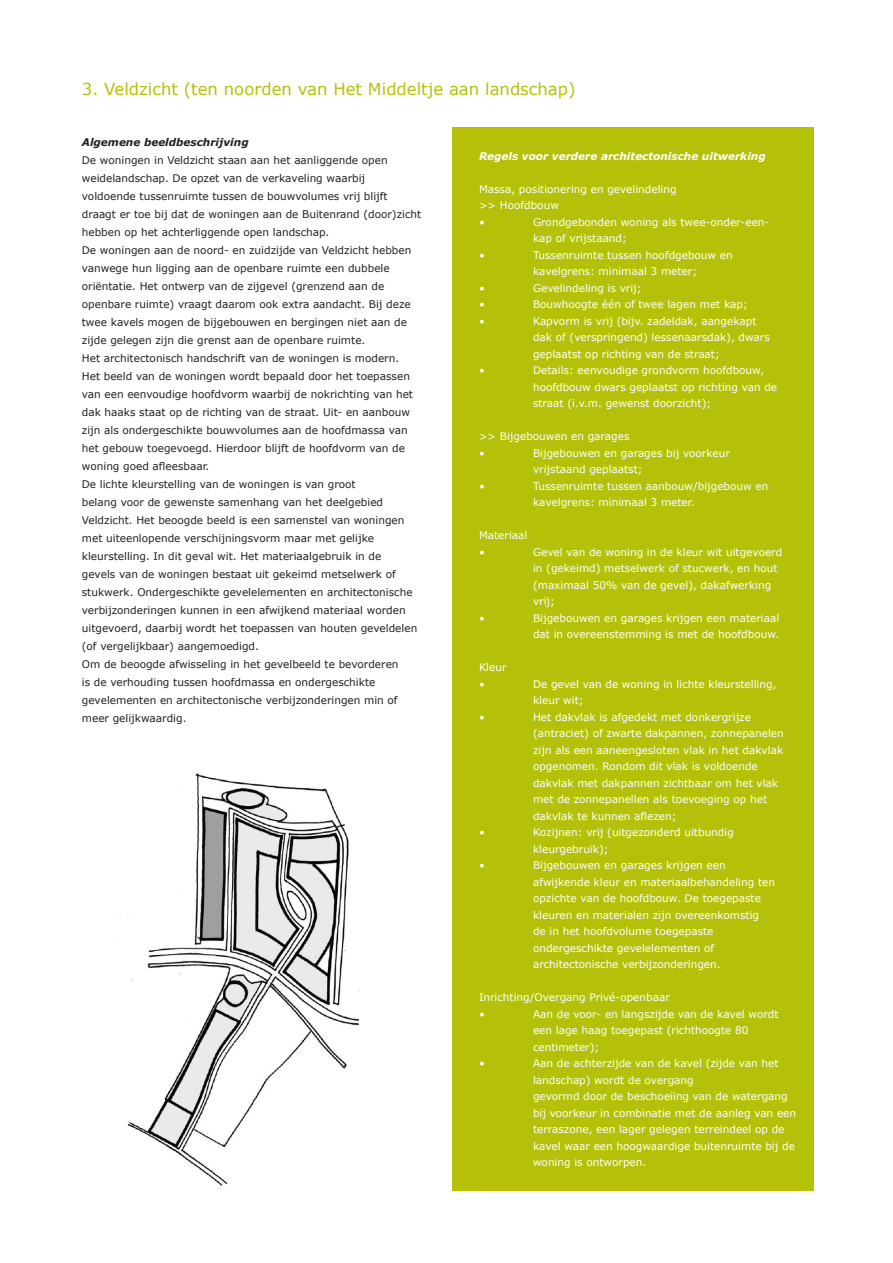
<style>
.page{position:relative;width:893px;height:1263px;background:#fff}
.page>*{position:absolute;margin:0;border:0;box-sizing:border-box;transform-origin:0 0}
.t1{font:16.5px "Verdana";color:#b5c109}
.t2{font:10.5px/16.5px "Verdana";color:#fff}
.t3{font:10.5px/18px "Verdana";color:#231f20}
.t4{font:italic 700 10.5px "Verdana";color:#fff}
.t5{font:italic 700 10.5px "Verdana";color:#231f20}
</style>
<div class="page">
<div style="left:452px;top:127px;width:362px;height:1064px;background:#b5c109"></div>
<img style="left:120px;top:773px;width:240px;height:413px">
<p class="t1" style="left:82px;top:77px;width:495px">3. Veldzicht (ten noorden van Het Middeltje aan landschap)</p>
<p class="t5" style="left:82px;top:135px;width:168px">Algemene beeldbeschrijving</p>
<p class="t3" style="left:82px;top:151px;width:341px">De woningen in Veldzicht staan aan het aanliggende open weidelandschap. De opzet van de verkaveling waarbij voldoende tussenruimte tussen de bouwvolumes vrij blijft draagt er toe bij dat de woningen aan de Buitenrand (door)zicht hebben op het achterliggende open landschap.</p>
<p class="t3" style="left:82px;top:241px;width:331px">De woningen aan de noord- en zuidzijde van Veldzicht hebben vanwege hun ligging aan de openbare ruimte een dubbele oriëntatie. Het ontwerp van de zijgevel (grenzend aan de openbare ruimte) vraagt daarom ook extra aandacht. Bij deze twee kavels mogen de bijgebouwen en bergingen niet aan de zijde gelegen zijn die grenst aan de openbare ruimte.</p>
<p class="t3" style="left:82px;top:349px;width:333px">Het architectonisch handschrift van de woningen is modern.<br>Het beeld van de woningen wordt bepaald door het toepassen van een eenvoudige hoofdvorm waarbij de nokrichting van het dak haaks staat op de richting van de straat. Uit- en aanbouw zijn als ondergeschikte bouwvolumes aan de hoofdmassa van het gebouw toegevoegd. Hierdoor blijft de hoofdvorm van de woning goed afleesbaar.</p>
<p class="t3" style="left:82px;top:475px;width:337px">De lichte kleurstelling van de woningen is van groot<br>belang voor de gewenste samenhang van het deelgebied Veldzicht. Het beoogde beeld is een samenstel van woningen met uiteenlopende verschijningsvorm maar met gelijke kleurstelling. In dit geval wit. Het materiaalgebruik in de gevels van de woningen bestaat uit gekeimd metselwerk of stukwerk. Ondergeschikte gevelelementen en architectonische verbijzonderingen kunnen in een afwijkend materiaal worden uitgevoerd, daarbij wordt het toepassen van houten geveldelen (of vergelijkbaar) aangemoedigd.</p>
<p class="t3" style="left:82px;top:655px;width:318px">Om de beoogde afwisseling in het gevelbeeld te bevorderen is de verhouding tussen hoofdmassa en ondergeschikte gevelementen en architectonische verbijzonderingen min of meer gelijkwaardig.</p>
<p class="t4" style="left:479px;top:148px;width:288px">Regels voor verdere architectonische uitwerking</p>
<p class="t2" style="left:479px;top:181px;width:199px">Massa, positionering en gevelindeling</p>
<p class="t2" style="left:479px;top:197px;width:81px">&gt;&gt; Hoofdbouw</p>
<p class="t2" style="left:479px;top:214px;width:7px">•</p>
<p class="t2" style="left:533px;top:214px;width:238px">Grondgebonden woning als twee-onder-een&shy;kap of vrijstaand;</p>
<p class="t2" style="left:479px;top:247px;width:7px">•</p>
<p class="t2" style="left:533px;top:247px;width:201px">Tussenruimte tussen hoofdgebouw en kavelgrens: minimaal 3 meter;</p>
<p class="t2" style="left:479px;top:280px;width:7px">•</p>
<p class="t2" style="left:533px;top:280px;width:110px">Gevelindeling is vrij;</p>
<p class="t2" style="left:479px;top:296px;width:7px">•</p>
<p class="t2" style="left:533px;top:296px;width:216px">Bouwhoogte één of twee lagen met kap;</p>
<p class="t2" style="left:479px;top:313px;width:7px">•</p>
<p class="t2" style="left:533px;top:313px;width:225px">Kapvorm is vrij (bijv. zadeldak, aangekapt</p>
<p class="t2" style="left:533px;top:329px;width:238px">dak of (verspringend) lessenaarsdak), dwars geplaatst op richting van de straat;</p>
<p class="t2" style="left:479px;top:362px;width:7px">•</p>
<p class="t2" style="left:533px;top:362px;width:246px">Details: eenvoudige grondvorm hoofdbouw, hoofdbouw dwars geplaatst op richting van de straat (i.v.m. gewenst doorzicht);</p>
<p class="t2" style="left:479px;top:428px;width:152px">&gt;&gt; Bijgebouwen en garages</p>
<p class="t2" style="left:479px;top:445px;width:7px">•</p>
<p class="t2" style="left:533px;top:445px;width:198px">Bijgebouwen en garages bij voorkeur vrijstaand geplaatst;</p>
<p class="t2" style="left:479px;top:478px;width:7px">•</p>
<p class="t2" style="left:533px;top:478px;width:237px">Tussenruimte tussen aanbouw/bijgebouw en kavelgrens: minimaal 3 meter.</p>
<p class="t2" style="left:479px;top:527px;width:50px">Materiaal</p>
<p class="t2" style="left:479px;top:544px;width:7px">•</p>
<p class="t2" style="left:533px;top:544px;width:251px">Gevel van de woning in de kleur wit uitgevoerd in (gekeimd) metselwerk of stucwerk, en hout (maximaal 50% van de gevel), dakafwerking vrij;</p>
<p class="t2" style="left:479px;top:610px;width:7px">•</p>
<p class="t2" style="left:533px;top:610px;width:248px">Bijgebouwen en garages krijgen een materiaal dat in overeenstemming is met de hoofdbouw.</p>
<p class="t2" style="left:479px;top:659px;width:29px">Kleur</p>
<p class="t2" style="left:479px;top:676px;width:7px">•</p>
<p class="t2" style="left:533px;top:676px;width:245px">De gevel van de woning in lichte kleurstelling, kleur wit;</p>
<p class="t2" style="left:479px;top:709px;width:7px">•</p>
<p class="t2" style="left:533px;top:709px;width:219px">Het dakvlak is afgedekt met donkergrijze</p>
<p class="t2" style="left:533px;top:725px;width:252px">(antraciet) of zwarte dakpannen, zonnepanelen</p>
<p class="t2" style="left:533px;top:742px;width:252px">zijn als een aaneengesloten vlak in het dakvlak opgenomen. Rondom dit vlak is voldoende dakvlak met dakpannen zichtbaar om het vlak</p>
<p class="t2" style="left:533px;top:791px;width:236px">met de zonnepanellen als toevoeging op het dakvlak te kunnen aflezen;</p>
<p class="t2" style="left:479px;top:824px;width:7px">•</p>
<p class="t2" style="left:533px;top:824px;width:202px">Kozijnen: vrij (uitgezonderd uitbundig kleurgebruik);</p>
<p class="t2" style="left:479px;top:857px;width:7px">•</p>
<p class="t2" style="left:533px;top:857px;width:244px">Bijgebouwen en garages krijgen een afwijkende kleur en materiaalbehandeling ten</p>
<p class="t2" style="left:533px;top:890px;width:229px">opzichte van de hoofdbouw. De toegepaste kleuren en materialen zijn overeenkomstig</p>
<p class="t2" style="left:533px;top:923px;width:189px">de in het hoofdvolume toegepaste ondergeschikte gevelelementen of architectonische verbijzonderingen.</p>
<p class="t2" style="left:479px;top:989px;width:192px">Inrichting/Overgang Privé-openbaar</p>
<p class="t2" style="left:479px;top:1006px;width:7px">•</p>
<p class="t2" style="left:533px;top:1006px;width:247px">Aan de voor- en langszijde van de kavel wordt een lage haag toegepast (richthoogte 80 centimeter);</p>
<p class="t2" style="left:479px;top:1055px;width:7px">•</p>
<p class="t2" style="left:533px;top:1055px;width:247px">Aan de achterzijde van de kavel (zijde van het landschap) wordt de overgang</p>
<p class="t2" style="left:533px;top:1088px;width:256px">gevormd door de beschoeiing van de watergang</p>
<p class="t2" style="left:533px;top:1105px;width:265px">bij voorkeur in combinatie met de aanleg van een terraszone, een lager gelegen terreindeel op de</p>
<p class="t2" style="left:533px;top:1138px;width:263px">kavel waar een hoogwaardige buitenruimte bij de woning is ontworpen.</p>
</div>
